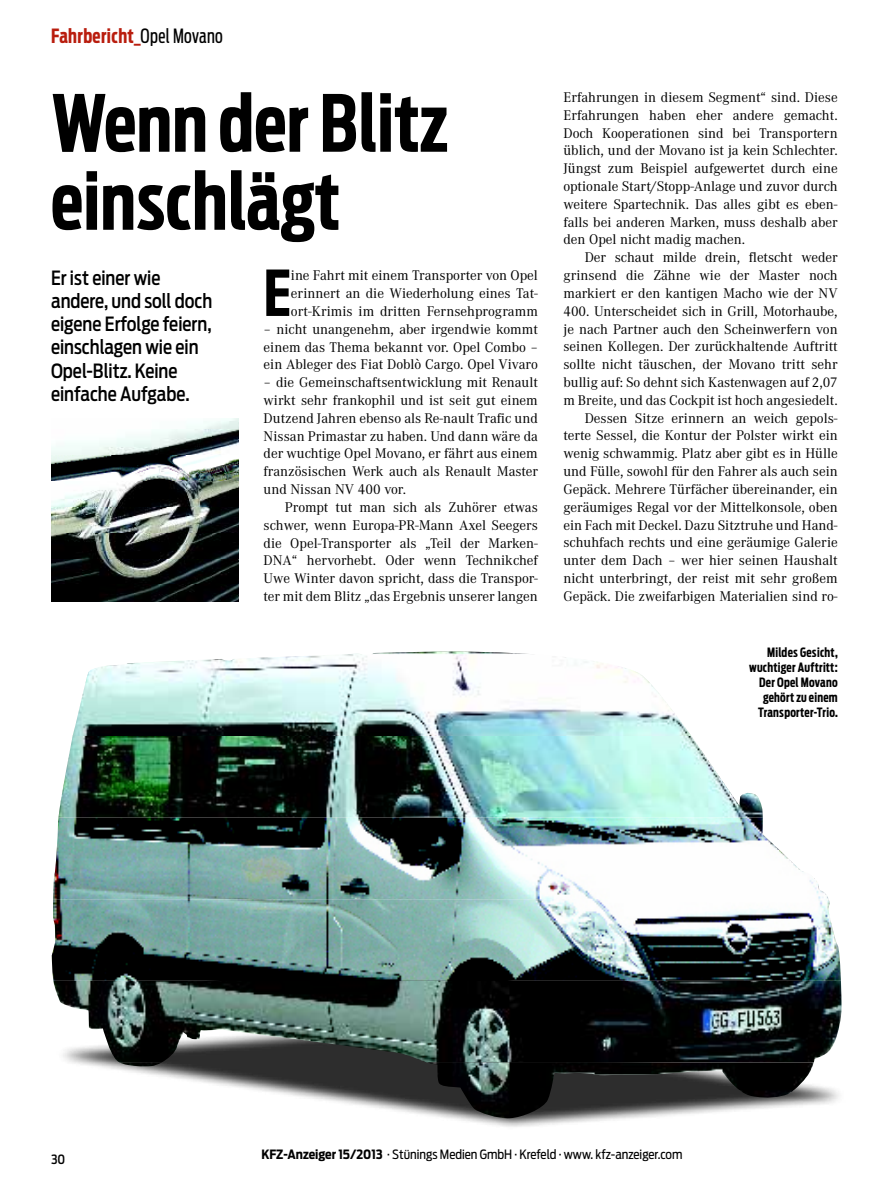
<style>
.page{position:relative;width:893px;height:1191px;background:#fff}
.page>*{position:absolute;margin:0;border:0;box-sizing:border-box;transform-origin:0 0}
.t1{font:700 78px/78px "Antenna Extra Cond";letter-spacing:.005em;color:#000}
.t2{font:700 62.7px "Antenna Extra Cond";color:#000}
.t3{font:500 19.5px/23.2px "Antenna Cond";color:#000;scale:.95 1}
.t4{font:700 19.5px "Antenna Extra Cond";letter-spacing:.02em;color:#b91d0e}
.t5{font:14.55px/17.9px "Corporate A";color:#000;text-align:justify}
.t6{font:700 12.75px/15px "Antenna Extra Cond";letter-spacing:.02em;color:#000;text-align:right}
.t7{font:12.75px "Antenna Cond";color:#000}
.t8{font:500 12.75px "Antenna Cond";color:#000}
.s1{font-weight:400;color:#000}
.s2{font-weight:700}
</style>
<div class="page">
<div style="left:56px;top:1020px;width:790px;height:109px;background:#000;opacity:.83"></div>
<img style="left:355px;top:651px;width:173px;height:3px">
<img style="left:73px;top:654px;width:618px;height:82px">
<img style="left:58px;top:736px;width:705px;height:81px">
<img style="left:53px;top:817px;width:776px;height:82px">
<img style="left:52px;top:899px;width:790px;height:163px">
<img style="left:120px;top:1062px;width:694px;height:57px">
<img style="left:51px;top:418px;width:187px;height:184px">
<h3 class="t4" style="left:51px;top:24px;width:173px">Fahrbericht_<span class="s1">Opel Movano</span></h3>
<h1 class="t1" style="left:51px;top:85px;width:398px">Wenn der Blitz einschlägt</h1>
<h3 class="t3" style="left:51px;top:266px;width:171px">Er ist einer wie andere, und soll doch eigene Erfolge feiern, einschlagen wie ein<br>Opel-Blitz. Keine einfache Aufgabe.</h3>
<h2 class="t2" style="left:264px;top:256px;width:29px">E</h2>
<p class="t5" style="left:291px;top:267px;width:248px">ine Fahrt mit einem Transporter von Opel erinnert an die Wiederholung eines Tat&shy;ort-Krimis im dritten Fernsehprogramm</p>
<p class="t5" style="left:264px;top:320px;width:276px">– nicht unangenehm, aber irgendwie kommt einem das Thema bekannt vor. Opel Combo – ein Ableger des Fiat Doblò Cargo. Opel Vivaro</p>
<p class="t5" style="left:264px;top:374px;width:276px">– die Gemeinschaftsentwicklung mit Renault wirkt sehr frankophil und ist seit gut einem Dutzend Jahren ebenso als Re-nault Trafic und Nissan Primastar zu haben. Und dann wäre da der wuchtige Opel Movano, er fährt aus einem französischen Werk auch als Renault Master und Nissan NV 400 vor.</p>
<p class="t5" style="left:264px;top:498px;width:276px;text-indent:21px">Prompt tut man sich als Zuhörer etwas schwer, wenn Europa-PR-Mann Axel Seegers die Opel-Transporter als „Teil der Marken-DNA“ hervorhebt. Oder wenn Technikchef Uwe Winter davon spricht, dass die Transpor&shy;ter mit dem Blitz „das Ergebnis unserer langen</p>
<p class="t5" style="left:563px;top:89px;width:276px">Erfahrungen in diesem Segment“ sind. Diese Erfahrungen haben eher andere gemacht.<br>Doch Kooperationen sind bei Transportern üblich, und der Movano ist ja kein Schlechter.<br>Jüngst zum Beispiel aufgewertet durch eine optionale Start/Stopp-Anlage und zuvor durch weitere Spartechnik. Das alles gibt es eben&shy;falls bei anderen Marken, muss deshalb aber den Opel nicht madig machen.</p>
<p class="t5" style="left:563px;top:249px;width:276px;text-align:right">Der schaut milde drein, fletscht weder grinsend die Zähne wie der Master noch markiert er den kantigen Macho wie der NV 400. Unterscheidet sich in Grill, Motorhaube, je nach Partner auch den Scheinwerfern von seinen Kollegen. Der zurückhaltende Auftritt sollte nicht täuschen, der Movano tritt sehr bullig auf: So dehnt sich Kastenwagen auf 2,07 m Breite, und das Cockpit ist hoch angesiedelt.<br>Dessen Sitze erinnern an weich gepols&shy;terte Sessel, die Kontur der Polster wirkt ein wenig schwammig. Platz aber gibt es in Hülle und Fülle, sowohl für den Fahrer als auch sein Gepäck. Mehrere Türfächer übereinander, ein geräumiges Regal vor der Mittelkonsole, oben ein Fach mit Deckel. Dazu Sitztruhe und Hand&shy;schuhfach rechts und eine geräumige Galerie unter dem Dach – wer hier seinen Haushalt nicht unterbringt, der reist mit sehr großem Gepäck. Die zweifarbigen Materialien sind ro-</p>
<p class="t6" style="left:749px;top:644px;width:90px">Mildes Gesicht, wuchtiger Auftritt:<br>Der Opel Movano gehört zu einem<br>Transporter-Trio.</p>
<p class="t8" style="left:51px;top:1151px;width:16px">30</p>
<p class="t7" style="left:261px;top:1146px;width:422px"><span class="s2">KFZ-Anzeiger 15/2013</span> · Stünings Medien GmbH · Krefeld · www. kfz-anzeiger.com</p>
</div>
